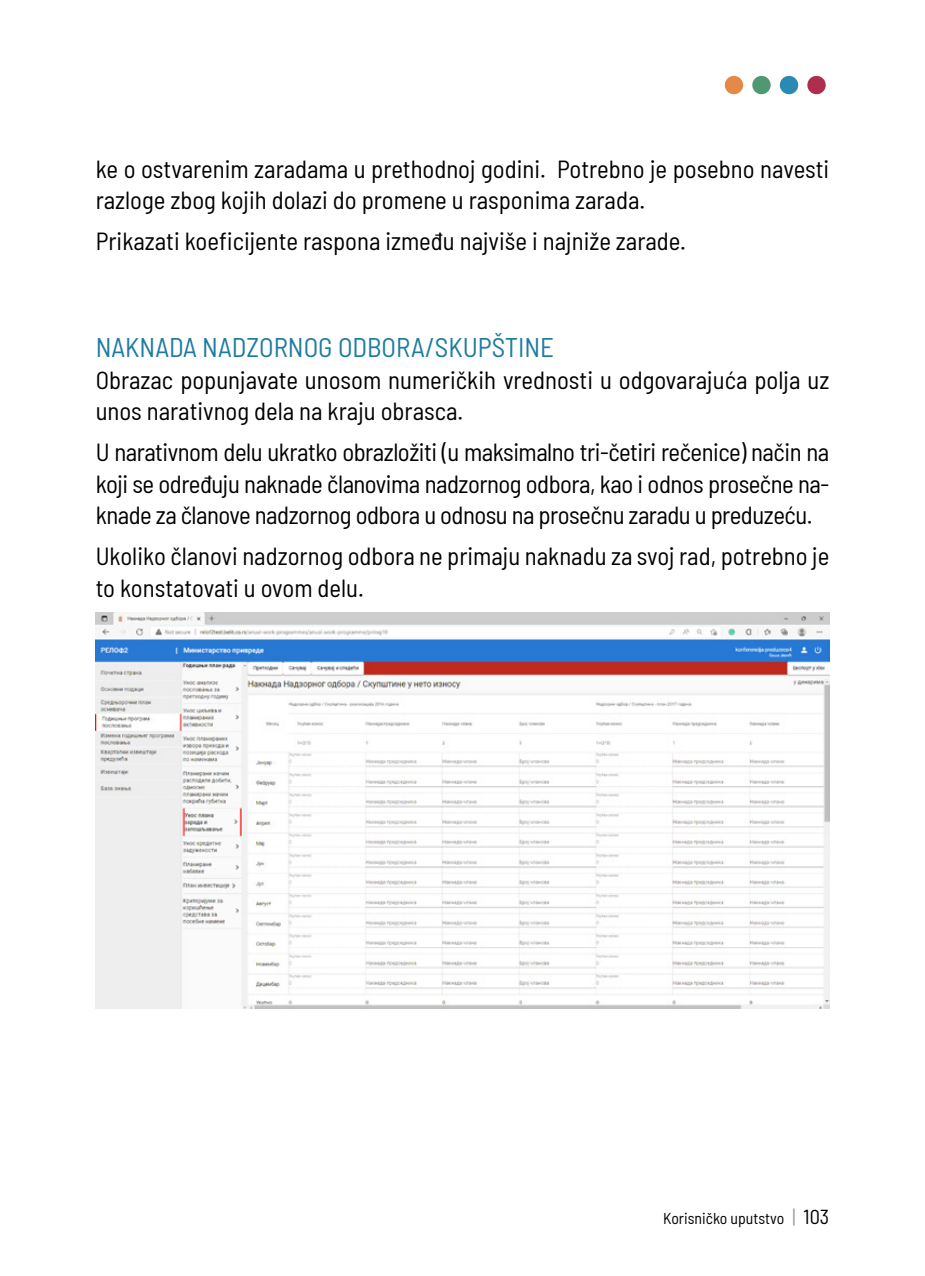
<style>
.page{position:relative;width:925px;height:1276px;background:#fff}
.page>*{position:absolute;margin:0;border:0;box-sizing:border-box;transform-origin:0 0}
.t1{font:semi-condensed 27px "Barlow";color:#1d7c9f}
.t2{font:semi-condensed 24.75px/31.5px "Barlow";color:#000}
.t3{font:semi-condensed 15.75px "Barlow";color:#000}
.s1{font-size:20.25px;color:#9d9d9c}
.s2{font-size:20.25px}
</style>
<div class="page">
<div style="left:723px;top:74px;width:22px;height:22px;background:#e68847;border-radius:50%"></div>
<div style="left:721px;top:72px;width:26px;height:26px;border:4px solid #fff;border-radius:50%"></div>
<div style="left:750px;top:74px;width:22px;height:22px;background:#509871;border-radius:50%"></div>
<div style="left:749px;top:72px;width:25px;height:26px;border:4px solid #fff;border-radius:50%"></div>
<div style="left:778px;top:74px;width:22px;height:22px;background:#2a8ab4;border-radius:50%"></div>
<div style="left:776px;top:72px;width:26px;height:26px;border:4px solid #fff;border-radius:50%"></div>
<div style="left:805px;top:74px;width:22px;height:22px;background:#ad2f4d;border-radius:50%"></div>
<div style="left:804px;top:72px;width:25px;height:26px;border:4px solid #fff;border-radius:50%"></div>
<img style="left:96px;top:612px;width:733px;height:396px">
<p class="t2" style="left:96px;top:151px;width:735px">ke o ostvarenim zaradama u prethodnoj godini. Potrebno je posebno navesti razloge zbog kojih dolazi do promene u rasponima zarada.</p>
<p class="t2" style="left:96px;top:224px;width:592px">Prikazati koeficijente raspona između najviše i najniže zarade.</p>
<p class="t1" style="left:96px;top:328px;width:460px">NAKNADA NADZORNOG ODBORA/SKUPŠTINE</p>
<p class="t2" style="left:96px;top:362px;width:735px">Obrazac popunjavate unosom numeričkih vrednosti u odgovarajuća polja uz unos narativnog dela na kraju obrasca.</p>
<p class="t2" style="left:96px;top:435px;width:735px;text-align:justify">U narativnom delu ukratko obrazložiti (u maksimalno tri-četiri rečenice) način na koji se određuju naknade članovima nadzornog odbora, kao i odnos prosečne na&shy;knade za članove nadzornog odbora u odnosu na prosečnu zaradu u preduzeću.</p>
<p class="t2" style="left:96px;top:539px;width:735px">Ukoliko članovi nadzornog odbora ne primaju naknadu za svoj rad, potrebno je to konstatovati u ovom delu.</p>
<p class="t3" style="left:663px;top:1207px;width:168px">Korisničko uputstvo <span class="s1">|</span> <span class="s2">103</span></p>
</div>
